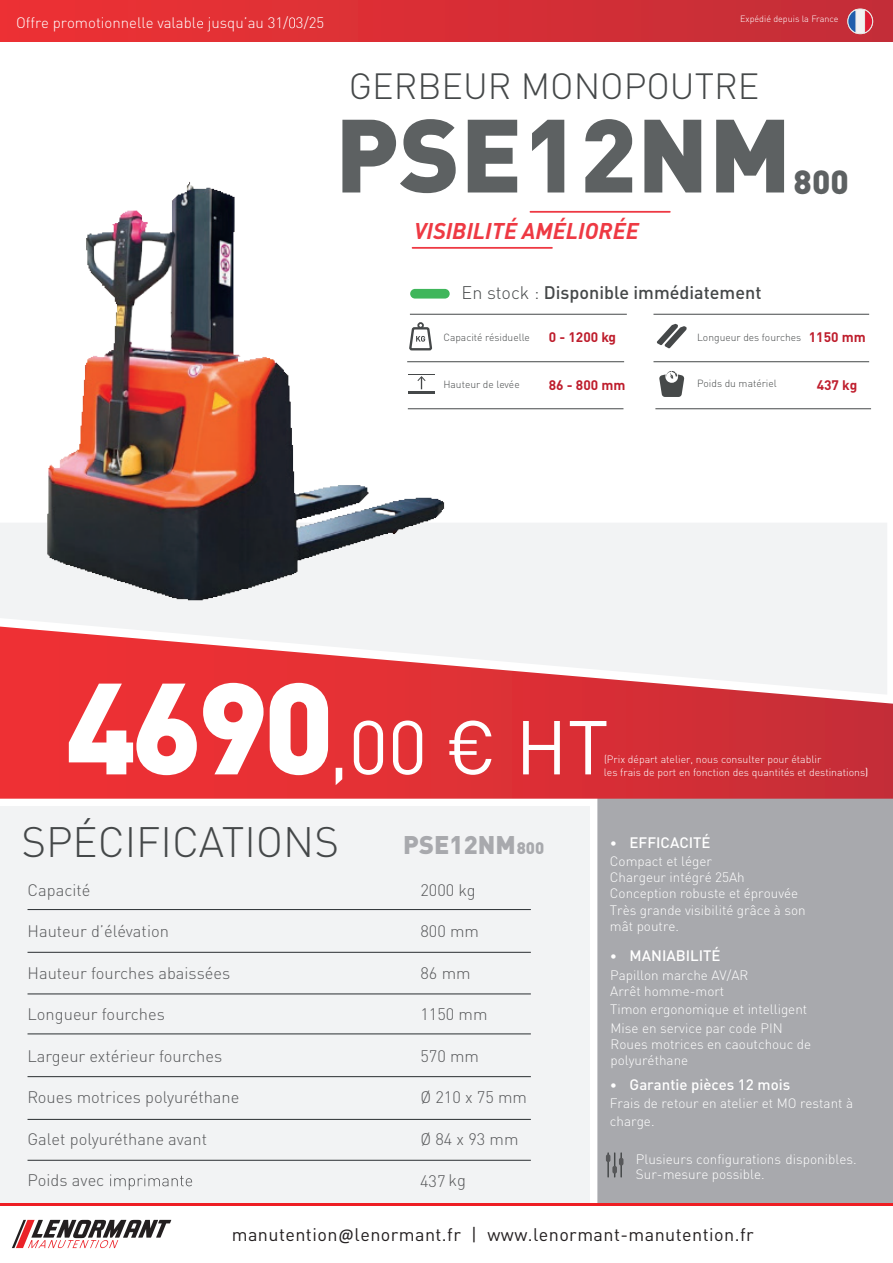
<style>
.page{position:relative;width:893px;height:1263px;background:#fff}
.page>*{position:absolute;margin:0;border:0;box-sizing:border-box;transform-origin:0 0}
.t1{font:900 102.15px "DIN Pro";letter-spacing:.005em;color:#5d6162}
.t2{font:75px "DIN Pro";color:#fff}
.t3{font:300 42px "DIN Pro";color:#454849}
.t4{font:300 36px "DIN Pro";color:#454849}
.t5{font:900 33px "DIN Pro";color:#5d6162}
.t6{font:900 25.2px "DIN Pro";letter-spacing:.005em;color:#a8a9ad}
.t7{font:italic 700 22.5px "DIN Pro";color:#ee3943}
.t8{font:18px "DIN Pro";letter-spacing:.025em;color:#231f20}
.t9{font:500 18px "DIN Pro";color:#454849}
.t10{font:300 16.5px "DIN Pro";color:#57585a}
.t11{font:500 15px "DIN Pro";color:#fff}
.t12{font:300 15px "DIN Pro";color:#fff}
.t13{font:700 13.65px "DIN Pro";color:#be1d2c}
.t14{font:700 13.65px "DIN Pro";color:#c01f2e}
.t15{font:300 13.5px/16.2px "DIN Pro";color:#fff}
.t16{font:300 10.5px/12.6px "DIN Pro";color:#fff}
.t17{font:300 10.2px "DIN Pro";color:#454849}
.t18{font:300 10.2px "DIN Pro";color:#464949}
.t19{font:300 9px "DIN Pro";color:#fff}
.s1{font-weight:300}
.s2{font-weight:700;font-size:13.65px;color:#be1d2c}
.s3{font-weight:900;font-size:127.5px}
.s4{font-weight:400}
.s5{font-size:16.5px}
.s6{font-weight:300;font-size:13.5px}
.s7{font-family:"Calibri"}
</style>
<div class="page">
<div style="left:597px;top:799px;width:296px;height:404px;background:#a8a9ad"></div>
<div style="left:0;top:806px;width:589px;height:400px;background:#f2f3f4"></div>
<div style="left:0;top:0;width:893px;height:41px;background:linear-gradient(to right,#ee3134,#c32e38)"></div>
<hr style="left:0;top:1203px;width:893px;height:3px;background:#ee1d23">
<div style="left:848px;top:9px;width:25px;height:25px;background:#f0f1f2;border-radius:50%"></div>
<div style="left:848px;top:9px;width:25px;height:25px;border:1px solid #e8eae8;border-radius:50%"></div>
<svg style="left:864px;top:9px;width:9px;height:25px"></svg>
<svg style="left:847px;top:9px;width:9px;height:25px"></svg>
<hr style="left:410px;top:314px;width:217px;height:1px;background:#454849">
<hr style="left:407px;top:361px;width:217px;height:1px;background:#454849">
<hr style="left:653px;top:314px;width:216px;height:1px;background:#454849">
<hr style="left:653px;top:361px;width:216px;height:1px;background:#454849">
<hr style="left:655px;top:408px;width:216px;height:1px;background:#454849">
<hr style="left:408px;top:408px;width:215px;height:1px;background:#454849">
<svg style="left:657px;top:324px;width:30px;height:24px"></svg>
<svg style="left:110px;top:1174px;width:82px;height:16px"></svg>
<hr style="left:28px;top:909px;width:503px;height:1px;background:#2a2e31">
<hr style="left:28px;top:952px;width:503px;height:1px;background:#2a2e31">
<hr style="left:28px;top:994px;width:503px;height:1px;background:#2a2e31">
<hr style="left:28px;top:1034px;width:503px;height:1px;background:#2a2e31">
<hr style="left:28px;top:1076px;width:503px;height:1px;background:#2a2e31">
<hr style="left:28px;top:1119px;width:503px;height:1px;background:#2a2e31">
<hr style="left:28px;top:1160px;width:503px;height:1px;background:#2a2e31">
<svg style="left:606px;top:1152px;width:17px;height:25px"></svg>
<svg style="left:659px;top:371px;width:25px;height:26px"></svg>
<hr style="left:412px;top:247px;width:141px;height:2px;background:#ee3943">
<hr style="left:530px;top:211px;width:141px;height:2px;background:#ee3943">
<svg style="left:0;top:695px;width:893px;height:104px;background:#dd3036"></svg>
<svg style="left:0;top:523px;width:887px;height:172px;fill:#f2f3f4"></svg>
<img style="left:0;top:182px;width:473px;height:469px">
<svg style="left:197px;top:21px;width:6px;height:7px"></svg>
<svg style="left:289px;top:17px;width:6px;height:11px"></svg>
<svg style="left:12px;top:1220px;width:159px;height:28px"></svg>
<p class="t12" style="left:16px;top:11px;width:310px">Offre promotionnelle valabl jusqu’au 31/ 3/25</p>
<p class="t19" style="left:740px;top:12px;width:100px">Expédié depuis la France</p>
<h3 class="t4" style="left:349px;top:58px;width:412px">GERBEUR MONOPOUTRE</h3>
<h1 class="t1" style="left:335px;top:68px;width:458px">PSE12NM</h1>
<h3 class="t7" style="left:414px;top:212px;width:226px">VISIBILITÉ AMÉLIORÉE</h3>
<h3 class="t5" style="left:794px;top:154px;width:57px">800</h3>
<h3 class="t9" style="left:462px;top:278px;width:301px"><span class="s1">En stock :</span> Disponible immédiatement</h3>
<p class="t17" style="left:443px;top:329px;width:88px">Capacité résiduelle</p>
<p class="t17" style="left:443px;top:376px;width:78px">Hauteur de levée</p>
<p class="t13" style="left:549px;top:326px;width:69px">0 - 1200 kg</p>
<p class="t17" style="left:697px;top:329px;width:170px">Longueur des fourches <span class="s2">1150 mm</span></p>
<p class="t13" style="left:549px;top:374px;width:78px">86 - 800 mm</p>
<p class="t18" style="left:697px;top:375px;width:81px">Poids du matériel</p>
<p class="t14" style="left:817px;top:373px;width:42px">437 kg</p>
<h2 class="t2" style="left:66px;top:688px;width:545px"><span class="s3">4690</span>,00 € HT</h2>
<p class="t16" style="left:604px;top:752px;width:266px">(Prix départ atelier, nous consulter pour établir<br>les frais de port en fonction des quantités et destinations<span class="s4">)</span></p>
<h3 class="t3" style="left:21px;top:809px;width:319px">SPÉCIFICATIONS</h3>
<p class="t10" style="left:28px;top:877px;width:64px">Capacité</p>
<p class="t10" style="left:28px;top:918px;width:143px">Hauteur d’élévation</p>
<p class="t10" style="left:28px;top:960px;width:204px">Hauteur fourches abaissées</p>
<p class="t10" style="left:28px;top:1001px;width:139px">Longueur fourches</p>
<p class="t10" style="left:28px;top:1043px;width:196px">Largeur extérieur fourches</p>
<p class="t10" style="left:28px;top:1084px;width:213px">Roues motrices polyuréthane</p>
<p class="t10" style="left:28px;top:1126px;width:181px">Galet polyuréthane avant</p>
<p class="t10" style="left:28px;top:1167px;width:78px">Poids avec</p>
<h3 class="t6" style="left:403px;top:823px;width:142px">PSE12NM<span class="s5">800</span></h3>
<p class="t10" style="left:420px;top:877px;width:57px">2000 kg</p>
<p class="t10" style="left:420px;top:918px;width:60px">800 mm</p>
<p class="t10" style="left:420px;top:960px;width:52px">86 mm</p>
<p class="t10" style="left:420px;top:1001px;width:69px">1150 mm</p>
<p class="t10" style="left:420px;top:1043px;width:60px">570 mm</p>
<p class="t10" style="left:420px;top:1084px;width:108px">Ø 210 x 75 mm</p>
<p class="t10" style="left:420px;top:1126px;width:100px">Ø 84 x 93 mm</p>
<p class="t10" style="left:420px;top:1169px;width:48px">437 kg</p>
<p class="t11" style="left:610px;top:830px;width:102px"><span class="s6">•</span> EFFICACITÉ</p>
<p class="t15" style="left:610px;top:852px;width:190px">Compact et léger<br>Chargeur intégré 25Ah<br>Conception robuste et éprouvée</p>
<p class="t15" style="left:610px;top:900px;width:197px">Très grande visibilité grâce à son mât poutre.</p>
<p class="t11" style="left:610px;top:943px;width:112px"><span class="s6">•</span> MANIABILITÉ</p>
<p class="t15" style="left:610px;top:966px;width:199px;line-height:16.8px">Papillon marche AV/AR<br>Arrêt homme-mort<br>Timon ergonomique et intelligent</p>
<p class="t15" style="left:610px;top:1019px;width:202px">Mise en service par code PIN<br>Roues motrices en caoutchouc de polyuréthane</p>
<p class="t11" style="left:610px;top:1072px;width:182px"><span class="s6">•</span> Garantie pièces 12 mois</p>
<p class="t15" style="left:610px;top:1092px;width:245px;line-height:18px">Frais de retour en atelier et MO restant à charge.</p>
<p class="t15" style="left:636px;top:1150px;width:222px;line-height:15px">Plusieurs configurations disponibles.<br>Sur-mesure possible.</p>
<h3 class="t8" style="left:232px;top:1221px;width:523px">manutention<span class="s7">@</span>lenormant.fr | www.lenormant-manutention.fr</h3>
</div>
